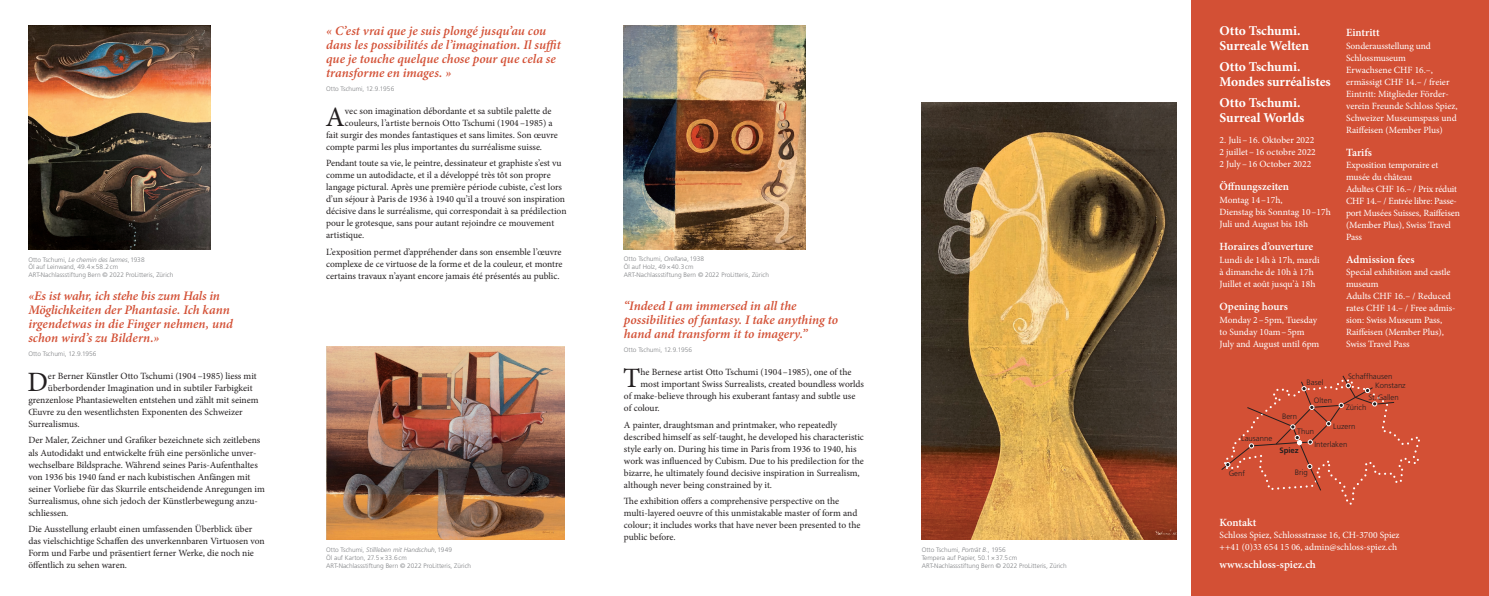
<style>
.page{position:relative;width:1489px;height:596px;background:#fff}
.page>*{position:absolute;margin:0;border:0;box-sizing:border-box;transform-origin:0 0}
.t1{font:28px "Minion Pro";color:#231f20}
.t2{font:700 13.5px/15px "Minion Pro";letter-spacing:-.005em;color:#fff}
.t3{font:italic 600 13px/14px "Minion Pro";color:#d35035}
.t4{font:600 11px "Minion Pro";color:#fff}
.t5{font:9.5px/12px "Minion Pro";color:#231f20}
.t6{font:9.5px/12px "Minion Pro";letter-spacing:-.005em;color:#fff}
.t7{font:300 7.8px/9.6px "Frutiger";color:#231f20}
.t8{font:700 7.8px "Frutiger";color:#231f20}
.t9{font:300 6.5px/7.8px "Frutiger";color:#808285}
.s1{font-style:italic}
</style>
<div class="page">
<div style="left:1191px;top:0;width:297px;height:595px;background:#d35035"></div>
<svg style="left:1221px;top:375px;width:199px;height:130px"></svg>
<img style="left:326px;top:346px;width:238px;height:193px">
<img style="left:28px;top:26px;width:182px;height:223px">
<img style="left:624px;top:26px;width:181px;height:223px">
<img style="left:921px;top:102px;width:255px;height:437px">
<p class="t9" style="left:28px;top:255px;width:146px">Otto Tschumi, <span class="s1">Le chemin des larmes</span>,1938<br>Öl auf Leinwand, 49.4×58.2cm<br>ART-Nachlassstiftung Bern © 2022 ProLitteris, Zürich</p>
<h3 class="t3" style="left:28px;top:289px;width:206px">«Es ist wahr, ich stehe bis zum Hals in Möglichkeiten der Phantasie. Ich kann irgendetwas in die Finger nehmen, und schon wird’s zu Bildern.»</h3>
<p class="t9" style="left:28px;top:349px;width:70px">Otto Tschumi, 12.9.1956</p>
<h1 class="t1" style="left:27px;top:363px;width:22px">D</h1>
<p class="t5" style="left:48px;top:370px;width:210px">er Berner Künstler Otto Tschumi (1904–1985) liess mit</p>
<p class="t5" style="left:48px;top:382px;width:206px">überbordender Imagination und in subtiler Farbigkeit</p>
<p class="t5" style="left:28px;top:394px;width:232px">grenzenlose Phantasiewelten entstehen und zählt mit seinem</p>
<p class="t5" style="left:28px;top:406px;width:216px">Œuvre zu den wesentlichsten Exponenten des Schweizer</p>
<p class="t5" style="left:28px;top:418px;width:53px">Surrealismus.</p>
<p class="t5" style="left:28px;top:434px;width:238px">Der Maler, Zeichner und Grafiker bezeichnete sich zeitlebens als Autodidakt und entwickelte früh eine persönliche unver&shy;wechselbare Bildsprache. Während seines Paris-Aufenthaltes von 1936 bis 1940 fand er nach kubistischen Anfängen mit seiner Vorliebe für das Skurrile entscheidende Anregungen im Surrealismus, ohne sich jedoch der Künstlerbewegung anzu&shy;schliessen.</p>
<p class="t5" style="left:28px;top:522px;width:238px">Die Ausstellung erlaubt einen umfassenden Überblick über das vielschichtige Schaffen des unverkennbaren Virtuosen von Form und Farbe und präsentiert ferner Werke, die noch nie öffentlich zu sehen waren.</p>
<h3 class="t3" style="left:326px;top:24px;width:236px">« C’est vrai que je suis plongé jusqu’au cou dans les possibilités de l’imagination. Il suffit que je touche quelque chose pour que cela se transforme en images. »</h3>
<p class="t9" style="left:326px;top:84px;width:70px">Otto Tschumi, 12.9.1956</p>
<h1 class="t1" style="left:325px;top:98px;width:21px">A</h1>
<p class="t5" style="left:345px;top:105px;width:208px">vec son imagination débordante et sa subtile palette de</p>
<p class="t5" style="left:345px;top:117px;width:209px">couleurs, l’artiste bernois Otto Tschumi (1904–1985) a</p>
<p class="t5" style="left:326px;top:129px;width:233px">fait surgir des mondes fantastiques et sans limites. Son œuvre</p>
<p class="t5" style="left:326px;top:141px;width:217px">compte parmi les plus importantes du surréalisme suisse.</p>
<p class="t5" style="left:326px;top:157px;width:242px">Pendant toute sa vie, le peintre, dessinateur et graphiste s’est vu comme un autodidacte, et il a développé très tôt son propre langage pictural. Après une première période cubiste, c’est lors d’un séjour à Paris de 1936 à 1940 qu’il a trouvé son inspiration décisive dans le surréalisme, qui correspondait à sa prédilection pour le grotesque, sans pour autant rejoindre ce mouvement artistique.</p>
<p class="t5" style="left:326px;top:245px;width:238px;text-align:justify">L’exposition permet d’appréhender dans son ensemble l’œuvre complexe de ce virtuose de la forme et de la couleur, et montre certains travaux n’ayant encore jamais été présentés au public.</p>
<p class="t9" style="left:624px;top:255px;width:146px">Otto Tschumi, <span class="s1">Orellana</span>,1938<br>Öl auf Holz, 49×40.3cm<br>ART-Nachlassstiftung Bern © 2022 ProLitteris, Zürich</p>
<h3 class="t3" style="left:624px;top:299px;width:215px">“Indeed I am immersed in all the possibilities of fantasy. I take anything to hand and transform it to imagery.”</h3>
<p class="t9" style="left:624px;top:345px;width:70px">Otto Tschumi, 12.9.1956</p>
<h1 class="t1" style="left:623px;top:359px;width:19px">T</h1>
<p class="t5" style="left:640px;top:366px;width:213px">he Bernese artist Otto Tschumi (1904–1985), one of the</p>
<p class="t5" style="left:640px;top:378px;width:225px">most important Swiss Surrealists, created boundless worlds</p>
<p class="t5" style="left:624px;top:390px;width:233px">of make-believe through his exuberant fantasy and subtle use</p>
<p class="t5" style="left:624px;top:402px;width:37px">of colour.</p>
<p class="t5" style="left:624px;top:418px;width:241px">A painter, draughtsman and printmaker, who repeatedly described himself as self-taught, he developed his characteristic style early on. During his time in Paris from 1936 to 1940, his work was influenced by Cubism. Due to his predilection for the bizarre, he ultimately found decisive inspiration in Surrealism, although never being constrained by it.</p>
<p class="t5" style="left:624px;top:494px;width:238px">The exhibition offers a comprehensive perspective on the multi-layered oeuvre of this unmistakable master of form and colour; it includes works that have never been presented to the public before.</p>
<p class="t9" style="left:326px;top:545px;width:146px">Otto Tschumi, <span class="s1">Stillleben mit Handschuh</span>,1949<br>Öl auf Karton, 27.5×33.6cm<br>ART-Nachlassstiftung Bern © 2022 ProLitteris, Zürich</p>
<p class="t9" style="left:921px;top:545px;width:146px">Otto Tschumi, <span class="s1">Porträt B.</span>, 1956<br>Tempera auf Papier, 50.1×37.5cm<br>ART-Nachlassstiftung Bern © 2022 ProLitteris, Zürich</p>
<h2 class="t2" style="left:1219px;top:23px;width:91px">Otto Tschumi.<br>Surreale Welten</h2>
<h2 class="t2" style="left:1219px;top:59px;width:113px">Otto Tschumi.<br>Mondes surréalistes</h2>
<h2 class="t2" style="left:1219px;top:95px;width:86px">Otto Tschumi.<br>Surreal Worlds</h2>
<p class="t6" style="left:1219px;top:134px;width:98px">2. Juli–16. Oktober 2022<br>2 juillet–16 octobre 2022<br>2 July–16 October 2022</p>
<p class="t4" style="left:1219px;top:179px;width:71px">Öffnungszeiten</p>
<p class="t6" style="left:1219px;top:194px;width:113px">Montag 14–17h,<br>Dienstag bis Sonntag 10–17h<br>Juli und August bis 18h</p>
<p class="t4" style="left:1219px;top:239px;width:95px">Horaires d’ouverture</p>
<p class="t6" style="left:1219px;top:254px;width:102px">Lundi de 14h à 17h, mardi à dimanche de 10h à 17h<br>Juillet et août jusqu’à 18h</p>
<p class="t4" style="left:1219px;top:299px;width:70px">Opening hours</p>
<p class="t6" style="left:1219px;top:314px;width:101px">Monday 2–5pm, Tuesday to Sunday 10am–5pm<br>July and August until 6pm</p>
<p class="t4" style="left:1345px;top:25px;width:35px">Eintritt</p>
<p class="t6" style="left:1345px;top:40px;width:113px">Sonderausstellung und<br>Schlossmuseum<br>Erwachsene CHF 16.–, ermässigt CHF 14.– / freier<br>Eintritt: Mitglieder Förder&shy;verein Freunde Schloss Spiez,<br>Schweizer Museumspass und<br>Raiffeisen (Member Plus)</p>
<p class="t4" style="left:1345px;top:144px;width:27px">Tarifs</p>
<p class="t6" style="left:1345px;top:159px;width:115px">Exposition temporaire et musée du château<br>Adultes CHF 16.– / Prix réduit<br>CHF 14.– / Entrée libre: Passe&shy;port Musées Suisses, Raiffeisen (Member Plus), Swiss Travel<br>Pass</p>
<p class="t4" style="left:1345px;top:251px;width:70px">Admission fees</p>
<p class="t6" style="left:1345px;top:265px;width:111px">Special exhibition and castle museum<br>Adults CHF 16.– / Reduced rates CHF 14.– / Free admis&shy;sion: Swiss Museum Pass,<br>Raiffeisen (Member Plus),<br>Swiss Travel Pass</p>
<p class="t7" style="left:1306px;top:377px;width:18px">Basel</p>
<p class="t7" style="left:1374px;top:371px;width:32px;text-indent:-27px">Schaffhausen<br>Konstanz</p>
<p class="t7" style="left:1368px;top:392px;width:32px">St.Gallen</p>
<p class="t7" style="left:1333px;top:421px;width:24px">Luzern</p>
<p class="t7" style="left:1313px;top:395px;width:20px">Olten</p>
<p class="t7" style="left:1345px;top:402px;width:22px">Zürich</p>
<p class="t7" style="left:1281px;top:411px;width:17px">Bern</p>
<p class="t7" style="left:1297px;top:426px;width:18px">Thun</p>
<p class="t8" style="left:1279px;top:445px;width:21px">Spiez</p>
<p class="t7" style="left:1241px;top:433px;width:33px">Lausanne</p>
<p class="t7" style="left:1228px;top:468px;width:18px">Genf</p>
<p class="t7" style="left:1314px;top:439px;width:34px">Interlaken</p>
<p class="t7" style="left:1294px;top:467px;width:14px">Brig</p>
<p class="t4" style="left:1219px;top:515px;width:38px">Kontakt</p>
<p class="t6" style="left:1219px;top:529px;width:181px">Schloss Spiez, Schlossstrasse 16, CH-3700 Spiez ++41 (0)33 654 15 06, admin@schloss-spiez.ch</p>
<p class="t4" style="left:1219px;top:556px;width:98px">www.schloss-spiez.ch</p>
</div>
